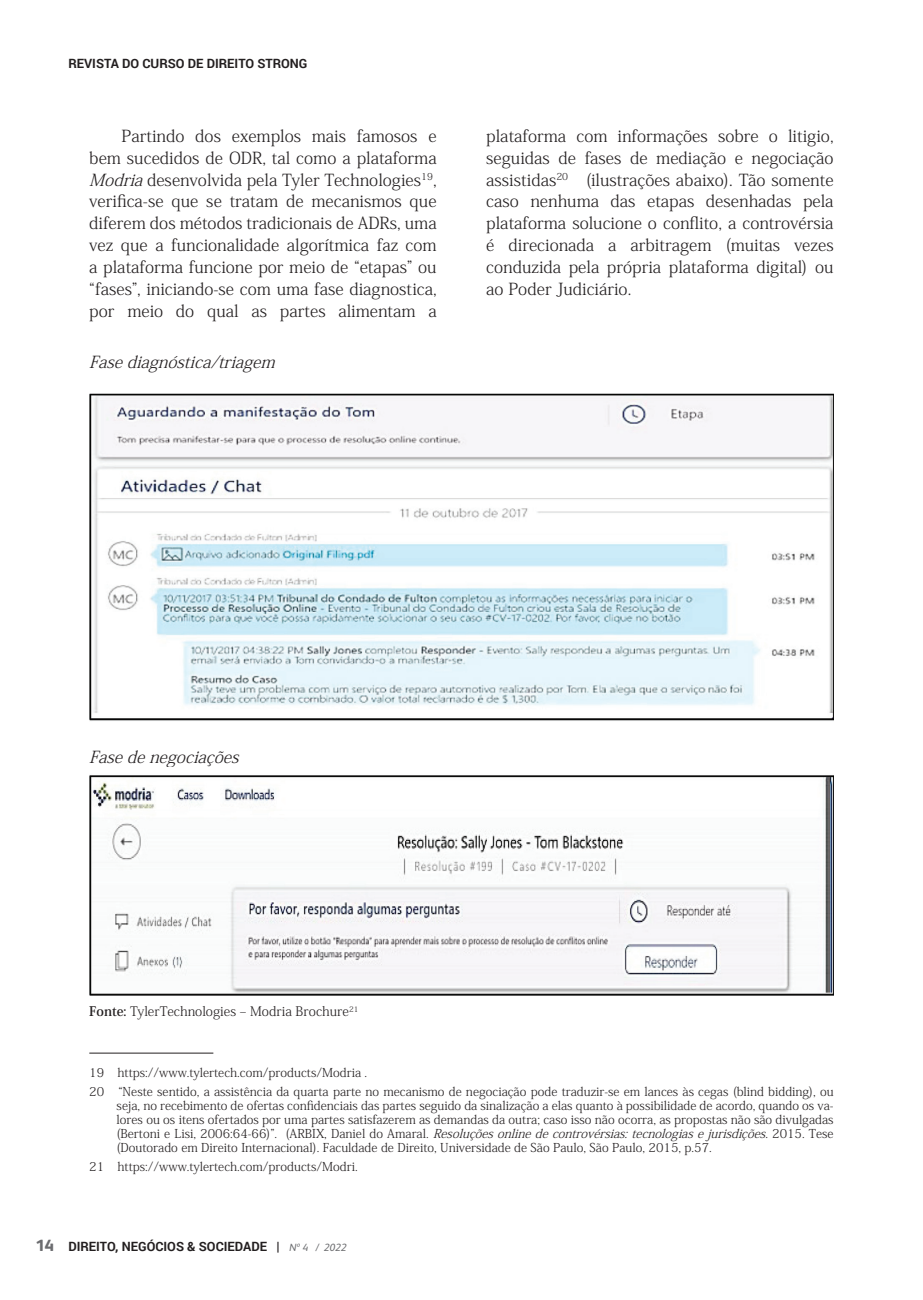
<style>
.page{position:relative;width:923px;height:1300px;background:#fff}
.page>*{position:absolute;margin:0;border:0;box-sizing:border-box;transform-origin:0 0}
.t1{font:16.62px/21.9px "Koz Min Pr 6 N Light 90 msp RKSJ H";color:#231f20;text-align:justify}
.t2{font:italic 16.62px "Koz Min Pr 6 N Light 90 msp RKSJ H";color:#231f20}
.t3{font:13.12px "Koz Min Pr 6 N Light 90 msp RKSJ H";color:#231f20}
.t4{font:700 12.78px "Roboto";color:#231f20}
.t5{font:12.25px/14px "Koz Min Pr 6 N Light 90 msp RKSJ H";color:#231f20}
.s1{font-style:italic}
.s2{font-family:"Koz Min Pr 6 N Bold 90 msp RKSJ H"}
.s3{font-family:"FS Albert";font-weight:800;font-size:16.28px;color:#6c6d70}
.s4{font-family:"FS Albert";font-weight:400;font-style:italic;font-size:10.5px;color:#6c6d70}
</style>
<div class="page">
<hr style="left:89px;top:1052px;width:124px;height:1px;background:#231f20">
<img style="left:89px;top:393px;width:745px;height:328px">
<img style="left:89px;top:775px;width:745px;height:221px">
<p class="t4" style="left:68px;top:55px;width:241px">REVISTA DO CURSO DE DIREITO STRONG</p>
<p class="t1" style="left:89px;top:127px;width:349px;text-indent:32px">Partindo dos exemplos mais famosos e bem sucedidos de ODR, tal como a plataforma <span class="s1">Modria</span>desenvolvida pela Tyler Technologies<sup>19</sup>, verifica-se que se tratam de mecanismos que diferem dos métodos tradicionais de ADRs, uma vez que a funcionalidade algorítmica faz com a plataforma funcione por meio de “etapas” ou “fases”, iniciando-se com uma fase diagnostica, por meio do qual as partes alimentam a</p>
<h1 class="t2" style="left:89px;top:356px;width:191px">Fasediagnóstica/triagem</h1>
<p class="t1" style="left:486px;top:127px;width:349px">plataforma com informações sobre o litigio, seguidas de fases de mediação e negociação assistidas<sup>20</sup> (ilustrações abaixo). Tão somente caso nenhuma das etapas desenhadas pela plataforma solucione o conflito, a controvérsia é direcionada a arbitragem (muitas vezes conduzida pela própria plataforma digital) ou ao Poder Judiciário.</p>
<h1 class="t2" style="left:89px;top:750px;width:155px">Fasedenegociações</h1>
<p class="t3" style="left:89px;top:1006px;width:270px"><span class="s2">Fonte:</span> TylerTechnologies ‒ Modria Brochure<sup>21</sup></p>
<p class="t5" style="left:89px;top:1064px;width:746px;line-height:18.9px">19 https://www.tylertech.com/products/Modria .<br>20 “Neste sentido, a assistência da quarta parte no mecanismo de negociação pode traduzir-se em lances às cegas (blind bidding), ou</p>
<p class="t5" style="left:117px;top:1100px;width:718px;text-align:justify">seja, no recebimento de ofertas confidenciais das partes seguido da sinalização a elas quanto à possibilidade de acordo, quando os va&shy;lores ou os itens ofertados por uma partes satisfazerem as demandas da outra; caso isso não ocorra, as propostas não são divulgadas (Bertoni e Lisi, 2006:64-66)”. (ARBIX, Daniel do Amaral. <span class="s1">Resoluções online de controvérsias: tecnologias e jurisdições</span>. 2015. Tese (Doutorado em Direito Internacional). Faculdade de Direito, Universidade de São Paulo, São Paulo, 2015, p.57.</p>
<p class="t5" style="left:89px;top:1161px;width:270px">21 https://www.tylertech.com/products/Modri.</p>
<p class="t4" style="left:36px;top:1237px;width:313px"><span class="s3">14</span> DIREITO, NEGÓCIOS &amp; SOCIEDADE | <span class="s4">Nº 4 / 2022</span></p>
</div>
